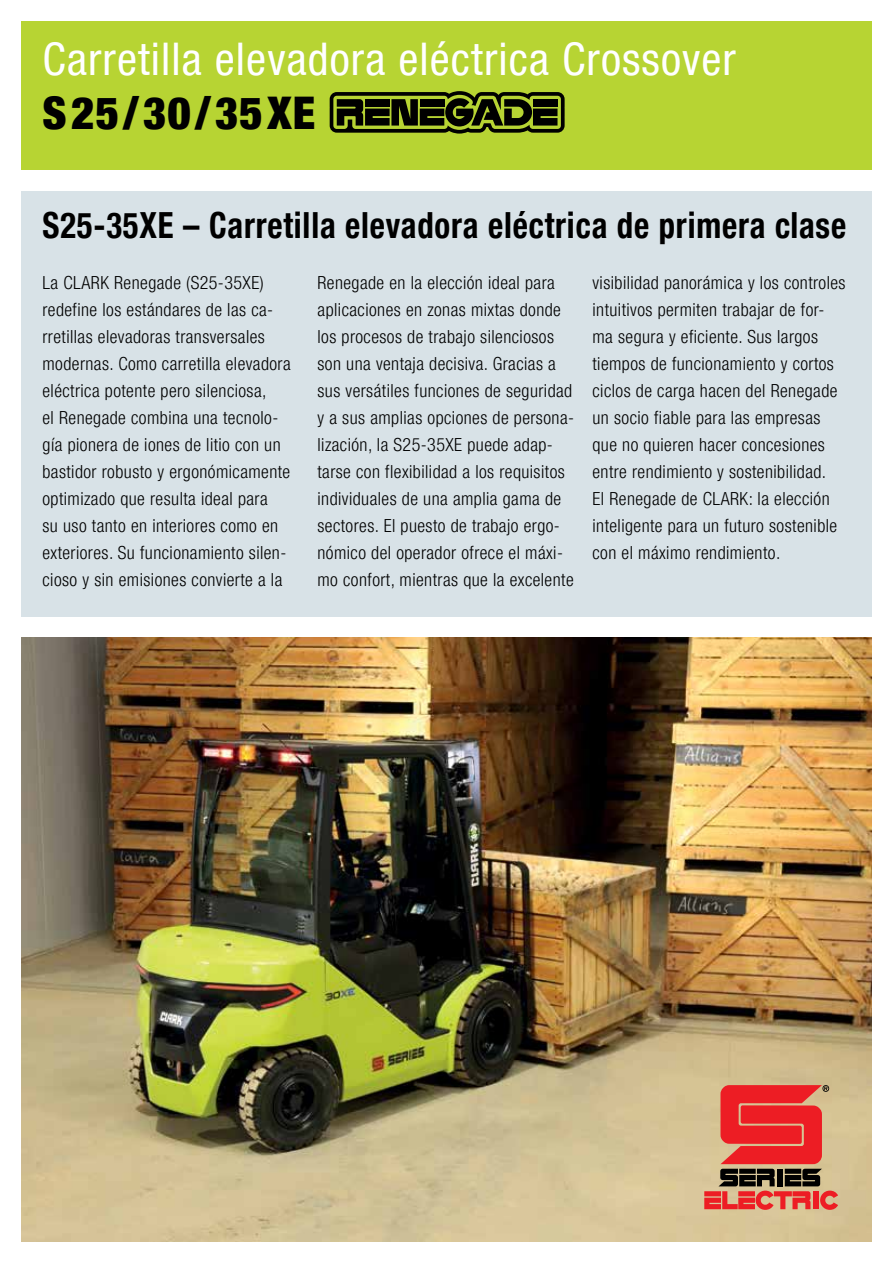
<style>
.page{position:relative;width:893px;height:1263px;background:#fff}
.page>*{position:absolute;margin:0;border:0;box-sizing:border-box;transform-origin:0 0}
.t1{font:condensed 45px "Helvetica Neue LT Pro";letter-spacing:.025em;color:#fff}
.t2{font:900 condensed 45px "Helvetica Neue LT Pro";letter-spacing:.025em;color:#000}
.t3{font:700 condensed 36px "Helvetica Neue LT Pro";letter-spacing:.025em;color:#000;scale:.91 1}
.t4{font:300 condensed 18px/27px "Helvetica Neue LT Pro";letter-spacing:.025em;color:#000}
</style>
<div class="page">
<img style="left:21px;top:638px;width:851px;height:604px">
<div style="left:21px;top:191px;width:851px;height:426px;background:#d8e2e7"></div>
<div style="left:21px;top:21px;width:851px;height:149px;background:#b7d433"></div>
<svg style="left:330px;top:91px;width:235px;height:43px"></svg>
<svg style="left:704px;top:1085px;width:134px;height:125px;background:#d05d4e"></svg>
<h1 class="t1" style="left:43px;top:32px;width:695px">Carretilla elevadora eléctrica Crossover</h1>
<h1 class="t2" style="left:43px;top:86px;width:274px">S25/30/35XE</h1>
<h2 class="t3" style="left:43px;top:204px;width:885px">S25-35XE – Carretilla elevadora eléctrica de primera clase</h2>
<p class="t4" style="left:43px;top:269px;width:250px">La CLARK Renegade (S25-35XE) redefine los estándares de las ca&shy;rretillas elevadoras transversales modernas. Como carretilla elevadora eléctrica potente pero silenciosa,<br>el Renegade combina una tecnolo&shy;gía pionera de iones de litio con un bastidor robusto y ergonómicamente optimizado que resulta ideal para<br>su uso tanto en interiores como en exteriores. Su funcionamiento silen&shy;cioso y sin emisiones convierte a la</p>
<p class="t4" style="left:317px;top:269px;width:258px">Renegade en la elección ideal para aplicaciones en zonas mixtas donde los procesos de trabajo silenciosos son una ventaja decisiva. Gracias a sus versátiles funciones de seguridad y a sus amplias opciones de persona&shy;lización, la S25-35XE puede adap&shy;tarse con flexibilidad a los requisitos individuales de una amplia gama de sectores. El puesto de trabajo ergo&shy;nómico del operador ofrece el máxi&shy;mo confort, mientras que la excelente</p>
<p class="t4" style="left:592px;top:269px;width:255px">visibilidad panorámica y los controles intuitivos permiten trabajar de for&shy;ma segura y eficiente. Sus largos tiempos de funcionamiento y cortos ciclos de carga hacen del Renegade un socio fiable para las empresas que no quieren hacer concesiones entre rendimiento y sostenibilidad.<br>El Renegade de CLARK: la elección inteligente para un futuro sostenible con el máximo rendimiento.</p>
</div>
